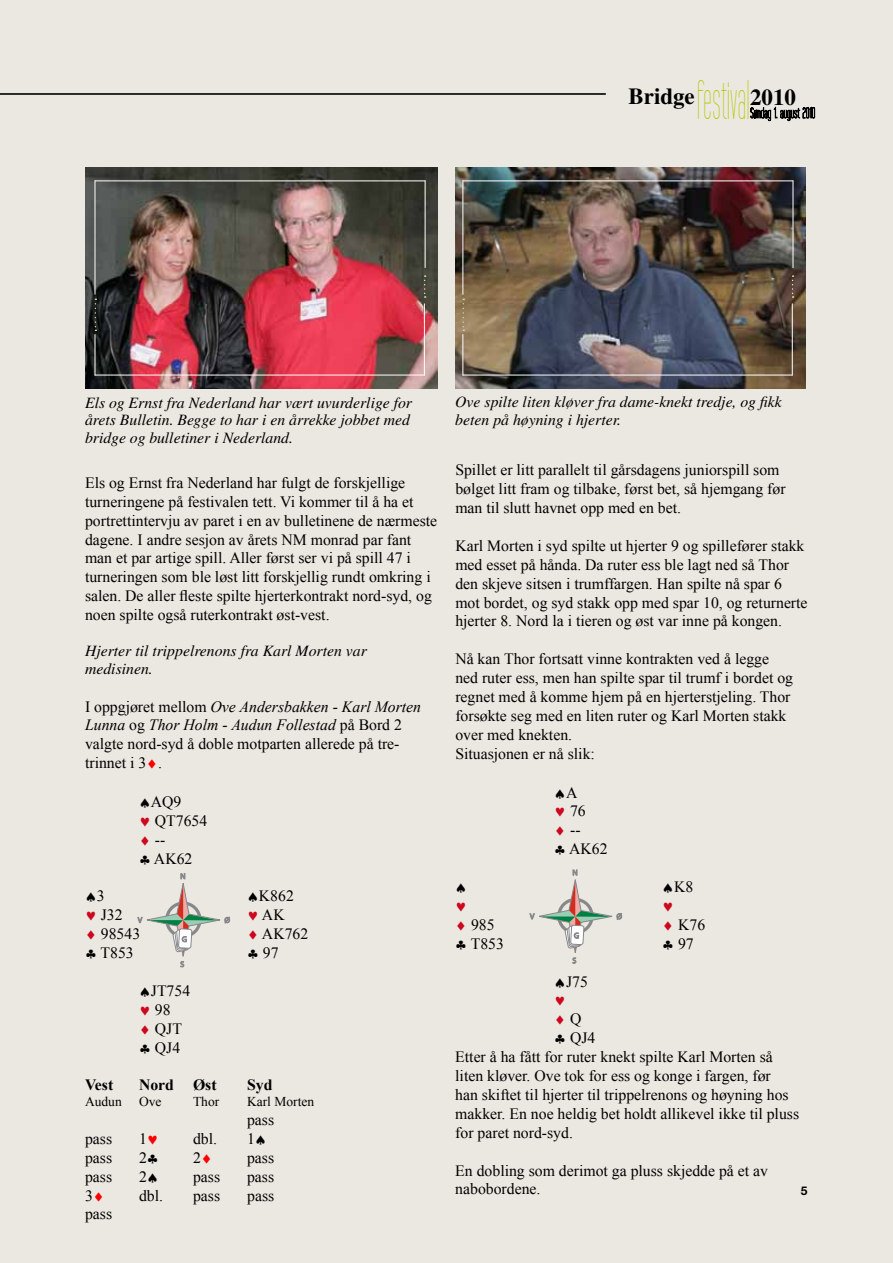
<style>
.page{position:relative;width:893px;height:1263px;background:#ebe8e1}
.page>*{position:absolute;margin:0;border:0;box-sizing:border-box;transform-origin:0 0}
.t1{font:56.7px "Tall Films";color:#b1c800;scale:.68 1}
.t2{font:700 22.95px "Times";color:#000}
.t3{font:15.75px/18.9px "Times New Roman";color:#000}
.t4{font:italic 15.75px/17.2px "Times";color:#000}
.t5{font:700 15.75px "Times New Roman";color:#000}
.t6{font:13.5px "Times New Roman";color:#000}
.t7{font:700 12px "Helvetica Neue";color:#000}
.s1{font-style:italic}
.s2{color:#f00}
.s3{color:#cd071e}
</style>
<div class="page">
<svg style="left:750px;top:107px;width:65px;height:14px"></svg>
<hr style="left:0;top:93px;width:606px;height:2px;background:#000">
<img style="left:85px;top:167px;width:352px;height:222px">
<svg style="left:137px;top:873px;width:93px;height:95px"></svg>
<img style="left:455px;top:167px;width:350px;height:222px">
<svg style="left:529px;top:869px;width:94px;height:95px"></svg>
<svg style="left:424px;top:275px;width:2px;height:23px"></svg>
<hr style="left:424px;top:303px;width:1px;height:72px;background:#fff">
<hr style="left:95px;top:375px;width:330px;height:1px;background:#fff">
<hr style="left:95px;top:181px;width:1px;height:114px;background:#fff">
<hr style="left:95px;top:334px;width:1px;height:41px;background:#fff">
<svg style="left:95px;top:299px;width:1px;height:32px"></svg>
<hr style="left:95px;top:181px;width:330px;height:1px;background:#fff">
<hr style="left:425px;top:181px;width:1px;height:87px;background:#fff">
<svg style="left:792px;top:275px;width:2px;height:23px"></svg>
<hr style="left:792px;top:303px;width:1px;height:72px;background:#fff">
<hr style="left:463px;top:375px;width:330px;height:1px;background:#fff">
<hr style="left:463px;top:181px;width:1px;height:114px;background:#fff">
<hr style="left:463px;top:334px;width:1px;height:41px;background:#fff">
<svg style="left:463px;top:299px;width:1px;height:32px"></svg>
<hr style="left:463px;top:181px;width:330px;height:1px;background:#fff">
<hr style="left:793px;top:181px;width:1px;height:87px;background:#fff">
<h2 class="t2" style="left:628px;top:82px;width:68px">Bridge</h2>
<h1 class="t1" style="left:697px;top:73px;width:79px">festival</h1>
<h2 class="t2" style="left:750px;top:84px;width:47px">2010</h2>
<p class="t4" style="left:85px;top:394px;width:329px">Els og Ernst fra Nederland har vært uvurderlige for årets Bulletin. Begge to har i en årrekke jobbet med bridge og bulletiner i Nederland.</p>
<p class="t3" style="left:85px;top:473px;width:354px">Els og Ernst fra Nederland har fulgt de forskjellige turneringene på festivalen tett. Vi kommer til å ha et portrettintervju av paret i en av bulletinene de nærmeste dagene. I andre sesjon av årets NM monrad par fant man et par artige spill. Aller først ser vi på spill 47 i turneringen som ble løst litt forskjellig rundt omkring i salen. De aller fleste spilte hjerterkontrakt nord-syd, og noen spilte også ruterkontrakt øst-vest.</p>
<p class="t4" style="left:85px;top:642px;width:283px">Hjerter til trippelrenons fra Karl Morten var medisinen.</p>
<p class="t3" style="left:85px;top:696px;width:338px">I oppgjøret mellom <span class="s1">Ove Andersbakken - Karl Morten Lunna</span> og <span class="s1">Thor Holm - Audun Follestad</span> på Bord 2 valgte nord-syd å doble motparten allerede på tre&shy;trinnet i 3<span class="s2">♦</span>.</p>
<p class="t3" style="left:139px;top:792px;width:70px">♠AQ9<br><span class="s3">♥</span> QT7654 <span class="s3">♦</span> --<br>♣ AK62</p>
<p class="t3" style="left:85px;top:886px;width:21px">♠3</p>
<p class="t3" style="left:247px;top:886px;width:48px">♠K862</p>
<p class="t3" style="left:85px;top:905px;width:39px"><span class="s3">♥</span> J32</p>
<p class="t3" style="left:247px;top:905px;width:39px"><span class="s3">♥</span>AK</p>
<p class="t3" style="left:85px;top:924px;width:57px"><span class="s3">♦</span> 98543</p>
<p class="t3" style="left:247px;top:924px;width:63px"><span class="s3">♦</span> AK762</p>
<p class="t3" style="left:85px;top:943px;width:50px">♣ T853</p>
<p class="t3" style="left:247px;top:943px;width:33px">♣ 97</p>
<p class="t3" style="left:139px;top:981px;width:53px">♠JT754 <span class="s3">♥</span> 98<br><span class="s3">♦</span> QJT ♣ QJ4</p>
<p class="t5" style="left:85px;top:1074px;width:30px">Vest</p>
<p class="t5" style="left:139px;top:1074px;width:79px">Nord Øst</p>
<p class="t5" style="left:247px;top:1074px;width:27px">Syd</p>
<p class="t6" style="left:85px;top:1092px;width:38px">Audun</p>
<p class="t6" style="left:139px;top:1092px;width:24px">Ove</p>
<p class="t6" style="left:193px;top:1092px;width:28px">Thor</p>
<p class="t6" style="left:247px;top:1092px;width:69px">Karl Morten</p>
<p class="t3" style="left:247px;top:1110px;width:29px">pass</p>
<p class="t3" style="left:85px;top:1129px;width:29px">pass</p>
<p class="t3" style="left:139px;top:1129px;width:21px">1<span class="s2">♥</span></p>
<p class="t3" style="left:193px;top:1129px;width:26px">dbl.</p>
<p class="t3" style="left:247px;top:1129px;width:21px">1♠</p>
<p class="t3" style="left:85px;top:1148px;width:29px">pass</p>
<p class="t3" style="left:139px;top:1148px;width:21px">2♣</p>
<p class="t3" style="left:193px;top:1148px;width:21px">2<span class="s2">♦</span></p>
<p class="t3" style="left:247px;top:1148px;width:29px">pass</p>
<p class="t3" style="left:85px;top:1167px;width:29px">pass</p>
<p class="t3" style="left:139px;top:1167px;width:21px">2♠</p>
<p class="t3" style="left:193px;top:1167px;width:29px">pass</p>
<p class="t3" style="left:247px;top:1167px;width:29px">pass</p>
<p class="t3" style="left:85px;top:1185px;width:21px">3<span class="s2">♦</span></p>
<p class="t3" style="left:139px;top:1185px;width:26px">dbl.</p>
<p class="t3" style="left:193px;top:1185px;width:29px">pass</p>
<p class="t3" style="left:247px;top:1185px;width:29px">pass</p>
<p class="t3" style="left:85px;top:1204px;width:29px">pass</p>
<p class="t4" style="left:455px;top:393px;width:328px">Ove spilte liten kløver fra dame-knekt tredje, og fikk beten på høyning i hjerter.</p>
<p class="t3" style="left:455px;top:460px;width:332px">Spillet er litt parallelt til gårsdagens juniorspill som bølget litt fram og tilbake, først bet, så hjemgang før man til slutt havnet opp med en bet.</p>
<p class="t3" style="left:455px;top:536px;width:354px">Karl Morten i syd spilte ut hjerter 9 og spillefører stakk med esset på hånda. Da ruter ess ble lagt ned så Thor den skjeve sitsen i trumffargen. Han spilte nå spar 6 mot bordet, og syd stakk opp med spar 10, og returnerte hjerter 8. Nord la i tieren og øst var inne på kongen.</p>
<p class="t3" style="left:455px;top:649px;width:339px">Nå kan Thor fortsatt vinne kontrakten ved å legge ned ruter ess, men han spilte spar til trumf i bordet og regnet med å komme hjem på en hjerterstjeling. Thor forsøkte seg med en liten ruter og Karl Morten stakk over med knekten.<br>Situasjonen er nå slik:</p>
<p class="t3" style="left:554px;top:782px;width:55px">♠A<br><span class="s3">♥</span> 76<br><span class="s3">♦</span> --<br>♣ AK62</p>
<p class="t3" style="left:662px;top:877px;width:33px">♠K8</p>
<p class="t3" style="left:455px;top:915px;width:41px"><span class="s3">♦</span> 985</p>
<p class="t3" style="left:662px;top:915px;width:44px"><span class="s3">♦</span> K76</p>
<p class="t3" style="left:455px;top:934px;width:50px">♣ T853</p>
<p class="t3" style="left:662px;top:934px;width:33px">♣ 97</p>
<p class="t3" style="left:554px;top:971px;width:35px">♠J75</p>
<p class="t3" style="left:554px;top:1009px;width:29px"><span class="s3">♦</span>Q</p>
<p class="t3" style="left:554px;top:1028px;width:43px">♣ QJ4</p>
<p class="t3" style="left:455px;top:1047px;width:319px">Etter å ha fått for ruter knekt spilte Karl Morten så</p>
<p class="t3" style="left:455px;top:1066px;width:317px">liten kløver. Ove tok for ess og konge i fargen, før</p>
<p class="t3" style="left:455px;top:1085px;width:335px">han skiftet til hjerter til trippelrenons og høyning hos</p>
<p class="t3" style="left:455px;top:1104px;width:345px">makker. En noe heldig bet holdt allikevel ikke til pluss</p>
<p class="t3" style="left:455px;top:1123px;width:119px">for paret nord-syd.</p>
<p class="t3" style="left:455px;top:1160px;width:314px">En dobling som derimot ga pluss skjedde på et av nabobordene.</p>
<p class="t7" style="left:801px;top:1184px;width:8px">5</p>
</div>
